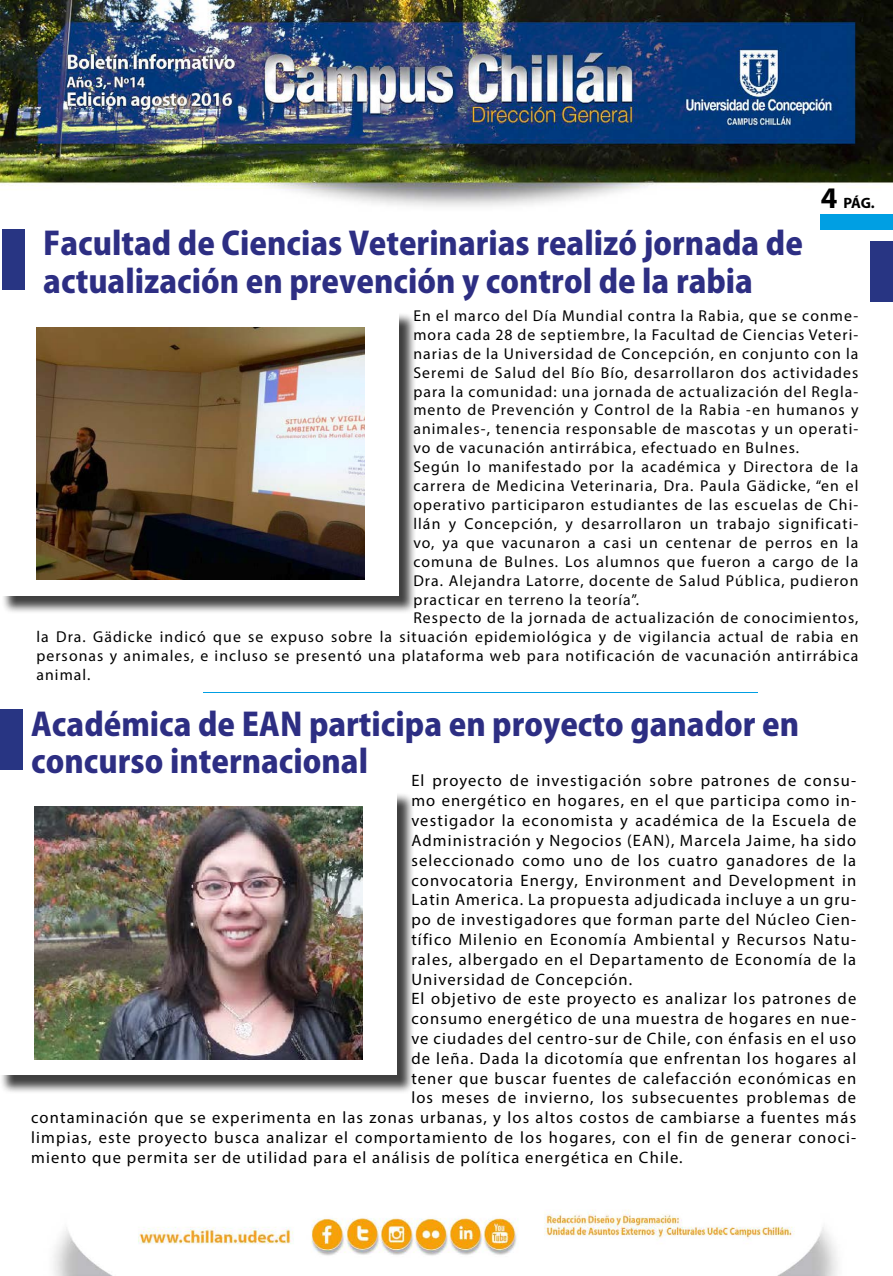
<style>
.page{position:relative;width:893px;height:1276px;background:#fff}
.page>*{position:absolute;margin:0;border:0;box-sizing:border-box;transform-origin:0 0}
.t1{font:800 31.5px/37.8px "Koz Go Pr 6 N";color:#2d2e83}
.t2{font:16.5px "Myriad Pro";letter-spacing:.07em;color:#000}
.t3{font:15.75px "Myriad Pro";letter-spacing:.07em;color:#000}
.t4{font:700 15px "Myriad Pro";color:#000}
.s1{font-size:30px}
</style>
<div class="page">
<img style="left:0;top:0;width:893px;height:1276px">
<hr style="left:203px;top:692px;width:554px;height:1px;background:#009fe3">
<div style="left:821px;top:214px;width:72px;height:15px;background:#009fe3"></div>
<div style="left:871px;top:241px;width:22px;height:60px;background:#283583"></div>
<div style="left:0;top:792px;width:415px;height:301px;background:#000;opacity:.75"></div>
<div style="left:0;top:790px;width:396px;height:285px;background:#fff"></div>
<img style="left:34px;top:807px;width:329px;height:252px">
<div style="left:0;top:709px;width:23px;height:61px;background:#283583"></div>
<div style="left:1px;top:312px;width:416px;height:302px;background:#000;opacity:.75"></div>
<div style="left:0;top:310px;width:398px;height:285px;background:#fff"></div>
<img style="left:36px;top:327px;width:329px;height:252px">
<div style="left:2px;top:229px;width:23px;height:61px;background:#283583"></div>
<p class="t4" style="left:821px;top:194px;width:56px"><span class="s1">4</span> PÁG.</p>
<h1 class="t1" style="left:43px;top:225px;width:761px">Facultad de Ciencias Veterinarias realizó jornada de actualización en prevención y control de la rabia</h1>
<p class="t3" style="left:413px;top:306px;width:447px">En el marco del Día Mundial contra la Rabia, que se conme-</p>
<p class="t3" style="left:413px;top:325px;width:447px">mora cada 28 de septiembre, la Facultad de Ciencias Veteri-</p>
<p class="t3" style="left:413px;top:344px;width:447px">narias de la Universidad de Concepción, en conjunto con la</p>
<p class="t3" style="left:413px;top:363px;width:447px">Seremi de Salud del Bío Bío, desarrollaron dos actividades</p>
<p class="t3" style="left:413px;top:381px;width:447px">para la comunidad: una jornada de actualización del Regla-</p>
<p class="t3" style="left:413px;top:400px;width:447px">mento de Prevención y Control de la Rabia -en humanos y</p>
<p class="t3" style="left:413px;top:419px;width:447px">animales-, tenencia responsable de mascotas y un operati-</p>
<p class="t3" style="left:413px;top:438px;width:387px">vo de vacunación antirrábica, efectuado en Bulnes.</p>
<p class="t3" style="left:413px;top:457px;width:447px">Según lo manifestado por la académica y Directora de la</p>
<p class="t3" style="left:413px;top:476px;width:447px">carrera de Medicina Veterinaria, Dra. Paula Gädicke, “en el</p>
<p class="t3" style="left:413px;top:495px;width:446px">operativo participaron estudiantes de las escuelas de Chi-</p>
<p class="t3" style="left:413px;top:514px;width:447px">llán y Concepción, y desarrollaron un trabajo significati-</p>
<p class="t3" style="left:413px;top:533px;width:447px">vo, ya que vacunaron a casi un centenar de perros en la</p>
<p class="t3" style="left:413px;top:552px;width:446px">comuna de Bulnes. Los alumnos que fueron a cargo de la</p>
<p class="t3" style="left:413px;top:570px;width:447px">Dra. Alejandra Latorre, docente de Salud Pública, pudieron</p>
<p class="t3" style="left:413px;top:589px;width:227px">practicar en terreno la teoría”.</p>
<p class="t3" style="left:413px;top:608px;width:447px">Respecto de la jornada de actualización de conocimientos,</p>
<p class="t3" style="left:36px;top:627px;width:824px">la Dra. Gädicke indicó que se expuso sobre la situación epidemiológica y de vigilancia actual de rabia en</p>
<p class="t3" style="left:36px;top:646px;width:824px">personas y animales, e incluso se presentó una plataforma web para notificación de vacunación antirrábica</p>
<p class="t3" style="left:36px;top:665px;width:56px">animal.</p>
<h1 class="t1" style="left:31px;top:706px;width:769px">Académica de EAN participa en proyecto ganador en concurso internacional</h1>
<p class="t2" style="left:411px;top:771px;width:446px">El proyecto de investigación sobre patrones de consu-</p>
<p class="t2" style="left:411px;top:790px;width:446px">mo energético en hogares, en el que participa como in-</p>
<p class="t2" style="left:411px;top:810px;width:446px">vestigador la economista y académica de la Escuela de</p>
<p class="t2" style="left:411px;top:830px;width:446px">Administración y Negocios (EAN), Marcela Jaime, ha sido</p>
<p class="t2" style="left:411px;top:850px;width:446px">seleccionado como uno de los cuatro ganadores de la</p>
<p class="t2" style="left:411px;top:870px;width:446px">convocatoria Energy, Environment and Development in</p>
<p class="t2" style="left:411px;top:889px;width:446px">Latin America. La propuesta adjudicada incluye a un gru-</p>
<p class="t2" style="left:411px;top:909px;width:446px">po de investigadores que forman parte del Núcleo Cien-</p>
<p class="t2" style="left:411px;top:929px;width:446px">tífico Milenio en Economía Ambiental y Recursos Natu-</p>
<p class="t2" style="left:411px;top:949px;width:446px">rales, albergado en el Departamento de Economía de la</p>
<p class="t2" style="left:411px;top:969px;width:222px">Universidad de Concepción.</p>
<p class="t2" style="left:411px;top:988px;width:446px">El objetivo de este proyecto es analizar los patrones de</p>
<p class="t2" style="left:411px;top:1008px;width:446px">consumo energético de una muestra de hogares en nue-</p>
<p class="t2" style="left:411px;top:1028px;width:446px">ve ciudades del centro-sur de Chile, con énfasis en el uso</p>
<p class="t2" style="left:411px;top:1048px;width:446px">de leña. Dada la dicotomía que enfrentan los hogares al</p>
<p class="t2" style="left:411px;top:1068px;width:446px">tener que buscar fuentes de calefacción económicas en</p>
<p class="t2" style="left:411px;top:1087px;width:446px">los meses de invierno, los subsecuentes problemas de</p>
<p class="t2" style="left:31px;top:1107px;width:826px">contaminación que se experimenta en las zonas urbanas, y los altos costos de cambiarse a fuentes más</p>
<p class="t2" style="left:31px;top:1127px;width:827px">limpias, este proyecto busca analizar el comportamiento de los hogares, con el fin de generar conoci-</p>
<p class="t2" style="left:31px;top:1147px;width:653px">miento que permita ser de utilidad para el análisis de política energética en Chile.</p>
</div>
